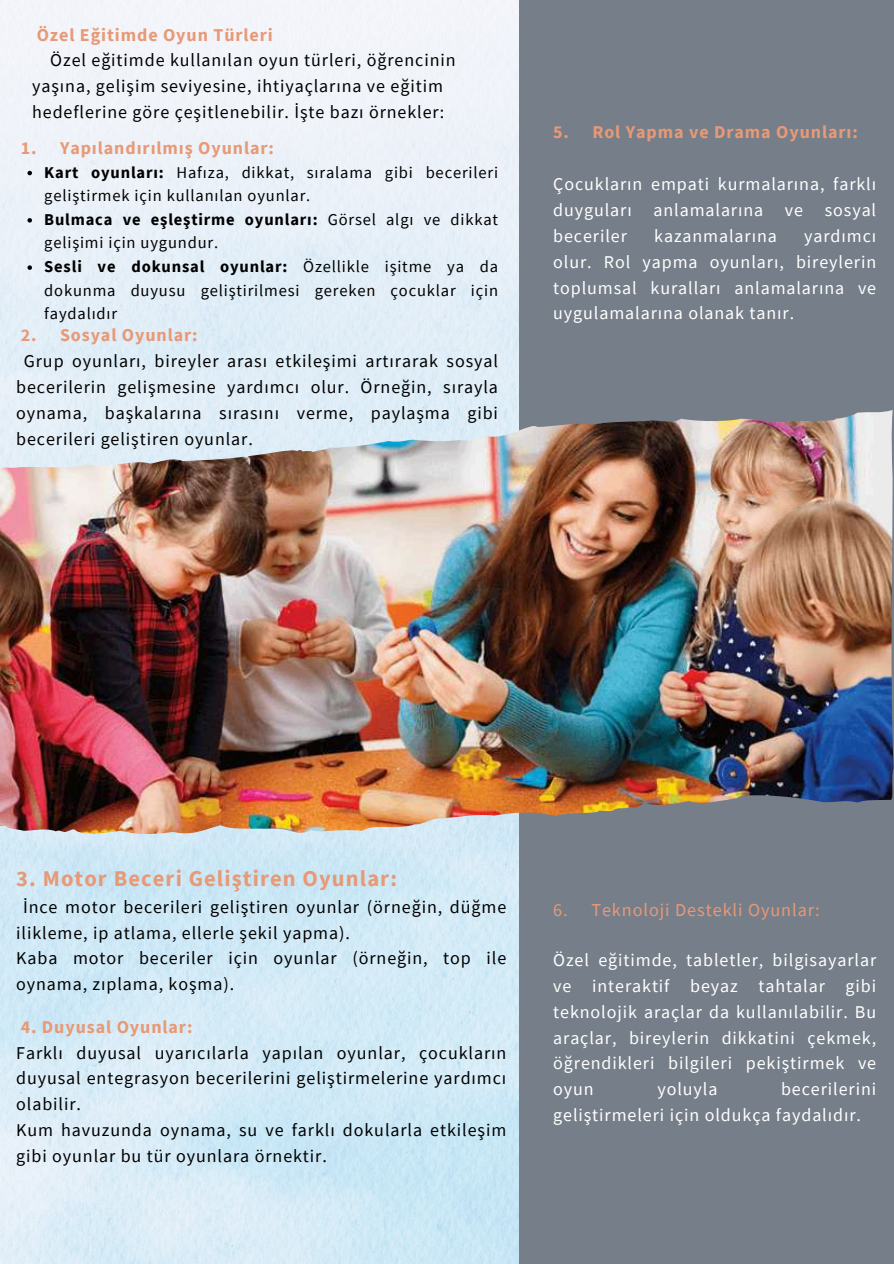
<style>
.page{position:relative;width:894px;height:1264px;background:#fff}
.page>*{position:absolute;margin:0;border:0;box-sizing:border-box;transform-origin:0 0}
.t1{font:700 22.5px "Source Sans Pro";letter-spacing:.05em;color:#e89976}
.t2{font:18.15px "Source Sans Pro";letter-spacing:.05em;color:#e89976}
.t3{font:18px/25.8px "Source Sans Pro";letter-spacing:.05em;color:#000}
.t4{font:18px/25.8px "Source Sans Pro";letter-spacing:.05em;color:#fff;text-align:justify}
.t5{font:700 18px "Source Sans Pro";letter-spacing:.05em;color:#e89976}
.t6{font:16.5px/23.7px "Source Sans Pro";letter-spacing:.05em;color:#000}
.s1{font-weight:700}
</style>
<div class="page">
<img style="left:0;top:0;width:519px;height:1263px">
<div style="left:519px;top:0;width:374px;height:1263px;background:#767e89"></div>
<img style="left:0;top:410px;width:893px;height:424px">
<svg style="left:27px;top:171px;width:5px;height:4px"></svg>
<svg style="left:27px;top:218px;width:5px;height:4px"></svg>
<svg style="left:27px;top:265px;width:5px;height:5px"></svg>
<p class="t5" style="left:37px;top:23px;width:236px">Özel Eğitimde Oyun Türleri</p>
<p class="t3" style="left:32px;top:47px;width:425px;text-indent:18px">Özel eğitimde kullanılan oyun türleri, öğrencinin yaşına, gelişim seviyesine, ihtiyaçlarına ve eğitim hedeflerine göre çeşitlenebilir. İşte bazı örnekler:</p>
<p class="t5" style="left:21px;top:136px;width:255px">1. Yapılandırılmış Oyunlar:</p>
<p class="t6" style="left:44px;top:160px;width:455px"><span class="s1">Kart oyunları:</span> Hafıza, dikkat, sıralama gibi becerileri geliştirmek için kullanılan oyunlar.<br><span class="s1">Bulmaca ve eşleştirme oyunları:</span> Görsel algı ve dikkat gelişimi için uygundur.<br><span class="s1">Sesli ve dokunsal oyunlar:</span> Özellikle işitme ya da dokunma duyusu geliştirilmesi gereken çocuklar için faydalıdır</p>
<p class="t5" style="left:21px;top:323px;width:178px">2. Sosyal Oyunlar:</p>
<p class="t3" style="left:16px;top:348px;width:483px;text-indent:8px">Grup oyunları, bireyler arası etkileşimi artırarak sosyal becerilerin gelişmesine yardımcı olur. Örneğin, sırayla oynama, başkalarına sırasını verme, paylaşma gibi becerileri geliştiren oyunlar.</p>
<p class="t5" style="left:553px;top:120px;width:306px">5. Rol Yapma ve Drama Oyunları:</p>
<p class="t4" style="left:553px;top:171px;width:324px">Çocukların empati kurmalarına, farklı duyguları anlamalarına ve sosyal beceriler</p>
<p class="t4" style="left:553px;top:222px;width:324px;text-indent:251px">yardımcı olur. Rol yapma oyunları, bireylerin toplumsal kuralları anlamalarına ve uygulamalarına olanak tanır.</p>
<p class="t4" style="left:654px;top:222px;width:124px">kazanmalarına</p>
<p class="t1" style="left:16px;top:863px;width:382px">3. Motor Beceri Geliştiren Oyunlar:</p>
<p class="t3" style="left:16px;top:893px;width:491px;text-indent:7px">İnce motor becerileri geliştiren oyunlar (örneğin, düğme ilikleme, ip atlama, ellerle şekil yapma).<br>Kaba motor beceriler için oyunlar (örneğin, top ile oynama, zıplama, koşma).</p>
<p class="t5" style="left:21px;top:1015px;width:173px">4. Duyusal Oyunlar:</p>
<p class="t3" style="left:16px;top:1039px;width:491px">Farklı duyusal uyarıcılarla yapılan oyunlar, çocukların duyusal entegrasyon becerilerini geliştirmelerine yardımcı olabilir.<br>Kum havuzunda oynama, su ve farklı dokularla etkileşim gibi oyunlar bu tür oyunlara örnektir.</p>
<p class="t2" style="left:553px;top:898px;width:268px">6. Teknoloji Destekli Oyunlar:</p>
<p class="t4" style="left:553px;top:946px;width:324px;text-align:left">Özel eğitimde, tabletler, bilgisayarlar ve interaktif beyaz tahtalar gibi teknolojik araçlar da kullanılabilir. Bu araçlar, bireylerin dikkatini çekmek, öğrendikleri bilgileri pekiştirmek ve oyun</p>
<p class="t4" style="left:553px;top:1075px;width:322px;text-indent:228px">becerilerini geliştirmeleri için oldukça faydalıdır.</p>
<p class="t4" style="left:657px;top:1075px;width:62px">yoluyla</p>
</div>
